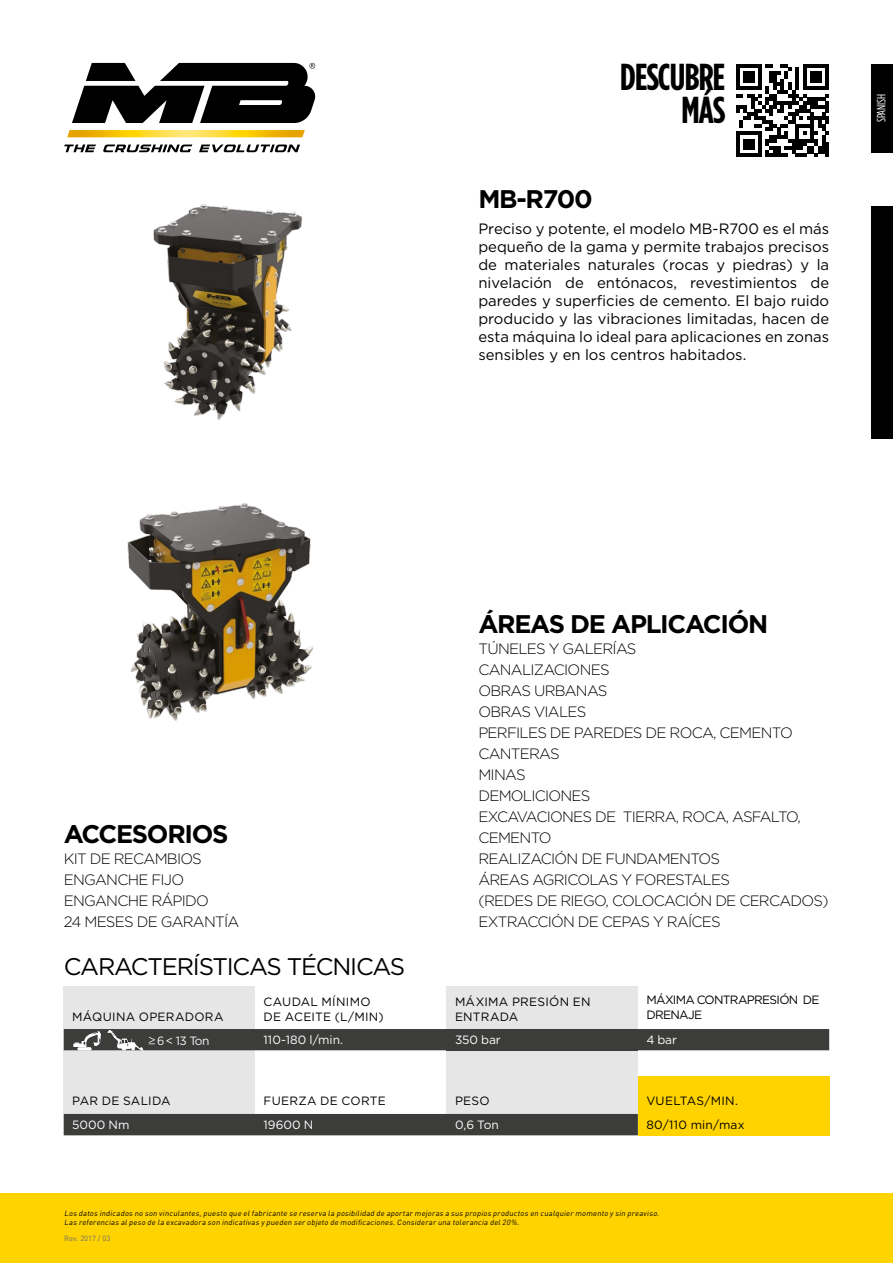
<style>
.page{position:relative;width:893px;height:1263px;background:#fff}
.page>*{position:absolute;margin:0;border:0;box-sizing:border-box;transform-origin:0 0}
.t1{font:700 37.5px/33px "Gotham Condensed";letter-spacing:-.02em;color:#000;text-align:right}
.t2{font:700 25.5px "Gotham";letter-spacing:-.05em;color:#000}
.t3{font:24px "Gotham";letter-spacing:-.05em;color:#000}
.t4{font:300 15px/21px "Gotham";letter-spacing:-.05em;color:#000}
.t5{font:15px/18px "Gotham";color:#000;text-align:justify}
.t6{font:12px/15px "Gotham";letter-spacing:.02em;color:#000}
.t7{font:12px "Gotham";color:#fff}
.t8{font:12px/15px "Gotham";letter-spacing:-.055em;color:#000}
.t9{font:12px "Gotham";color:#f6f6f6}
.t10{font:12px "Gotham Condensed";letter-spacing:-.01em;color:#fff}
.t11{font:italic 7.5px/9px "DIN";color:#000}
.t12{font:7.5px "DIN";color:#706f6f}
.s1{font-family:"Century Gothic"}
</style>
<div class="page">
<div style="left:0;top:1193px;width:893px;height:70px;background:#ffd300"></div>
<div style="left:872px;top:64px;width:21px;height:88px;background:#000"></div>
<div style="left:872px;top:206px;width:21px;height:232px;background:#000"></div>
<svg style="left:64px;top:145px;width:236px;height:7px"></svg>
<svg style="left:72px;top:63px;width:243px;height:60px"></svg>
<svg style="left:67px;top:130px;width:238px;height:7px;background:#f7c924"></svg>
<img style="left:153px;top:204px;width:149px;height:216px">
<img style="left:127px;top:503px;width:186px;height:218px">
<div style="left:638px;top:1076px;width:191px;height:59px;background:#ffd300"></div>
<div style="left:446px;top:986px;width:192px;height:149px;background:#e6e6e6"></div>
<div style="left:64px;top:986px;width:191px;height:149px;background:#e6e6e6"></div>
<div style="left:64px;top:1114px;width:574px;height:21px;background:#3c3c3b"></div>
<svg style="left:736px;top:64px;width:93px;height:93px"></svg>
<div style="left:64px;top:1029px;width:765px;height:21px;background:#3c3c3b"></div>
<h2 class="t2" style="left:478px;top:182px;width:116px">MB-R700</h2>
<h1 class="t1" style="left:620px;top:59px;width:107px">DESCUBRE<br>MÁS</h1>
<p class="t5" style="left:478px;top:219px;width:352px">Preciso y potente, el modelo MB-R700 es el más pequeño de la gama y permite trabajos precisos de materiales naturales (rocas y piedras) y la nivelación de entónacos, revestimientos de paredes y superficies de cemento. El bajo ruido producido y las vibraciones limitadas, hacen de esta máquina lo ideal para aplicaciones en zonas sensibles y en los centros habitados.</p>
<p class="t10" style="left:875px;top:122px;width:30px;rotate:-90deg">SPANISH</p>
<h2 class="t2" style="left:64px;top:817px;width:166px">ACCESORIOS</h2>
<p class="t4" style="left:64px;top:847px;width:177px">KIT DE RECAMBIOS<br>ENGANCHE FIJO<br>ENGANCHE RÁPIDO<br>24 MESES DE GARANTÍA</p>
<h2 class="t2" style="left:478px;top:607px;width:291px">ÁREAS DE APLICACIÓN</h2>
<p class="t4" style="left:478px;top:637px;width:352px">TÚNELES Y GALERÍAS<br>CANALIZACIONES<br>OBRAS URBANAS<br>OBRAS VIALES<br>PERFILES DE PAREDES DE ROCA, CEMENTO<br>CANTERAS<br>MINAS<br>DEMOLICIONES<br>EXCAVACIONES DE TIERRA, ROCA, ASFALTO,<br>CEMENTO<br>REALIZACIÓN DE FUNDAMENTOS<br>ÁREAS AGRICOLAS Y FORESTALES<br>(REDES DE RIEGO, COLOCACIÓN DE CERCADOS)<br>EXTRACCIÓN DE CEPAS Y RAÍCES</p>
<h3 class="t3" style="left:64px;top:951px;width:343px">CARACTERÍSTICAS TÉCNICAS</h3>
<p class="t6" style="left:72px;top:1008px;width:153px">MÁQUINA OPERADORA</p>
<p class="t6" style="left:264px;top:993px;width:122px">CAUDAL MÍNIMO<br>DE ACEITE (L/MIN)</p>
<p class="t6" style="left:455px;top:993px;width:137px">MÁXIMA PRESIÓN EN<br>ENTRADA</p>
<p class="t8" style="left:646px;top:992px;width:175px">MÁXIMA CONTRAPRESIÓN DE<br>DRENAJE</p>
<p class="t9" style="left:149px;top:1033px;width:62px"><span class="s1">≥</span> 6 &lt; 13 Ton</p>
<p class="t7" style="left:264px;top:1032px;width:81px">110-180 l/min.</p>
<p class="t7" style="left:455px;top:1032px;width:47px">350 bar</p>
<p class="t7" style="left:646px;top:1032px;width:32px">4 bar</p>
<p class="t6" style="left:72px;top:1093px;width:100px">PAR DE SALIDA</p>
<p class="t6" style="left:264px;top:1093px;width:124px">FUERZA DE CORTE</p>
<p class="t6" style="left:455px;top:1093px;width:36px">PESO</p>
<p class="t6" style="left:646px;top:1093px;width:93px">VUELTAS/MIN.</p>
<p class="t7" style="left:72px;top:1117px;width:59px">5000 Nm</p>
<p class="t7" style="left:264px;top:1117px;width:51px">19600 N</p>
<p class="t7" style="left:455px;top:1117px;width:45px">0,6 Ton</p>
<p class="t6" style="left:646px;top:1117px;width:100px">80/110 min/max</p>
<p class="t11" style="left:64px;top:1208px;width:598px">Los datos indicados no son vinculantes,puesto que elfabricante se reserva la posibilidad de aportar mejoras a sus propios productos en cualquier momento y sin preaviso.<br>Las referencias alpeso de la excavadora son indicativas y pueden ser objeto de modificaciones.Considerar una tolerancia del20%.</p>
<p class="t12" style="left:64px;top:1233px;width:48px">Rev. 2017 / 03</p>
</div>
